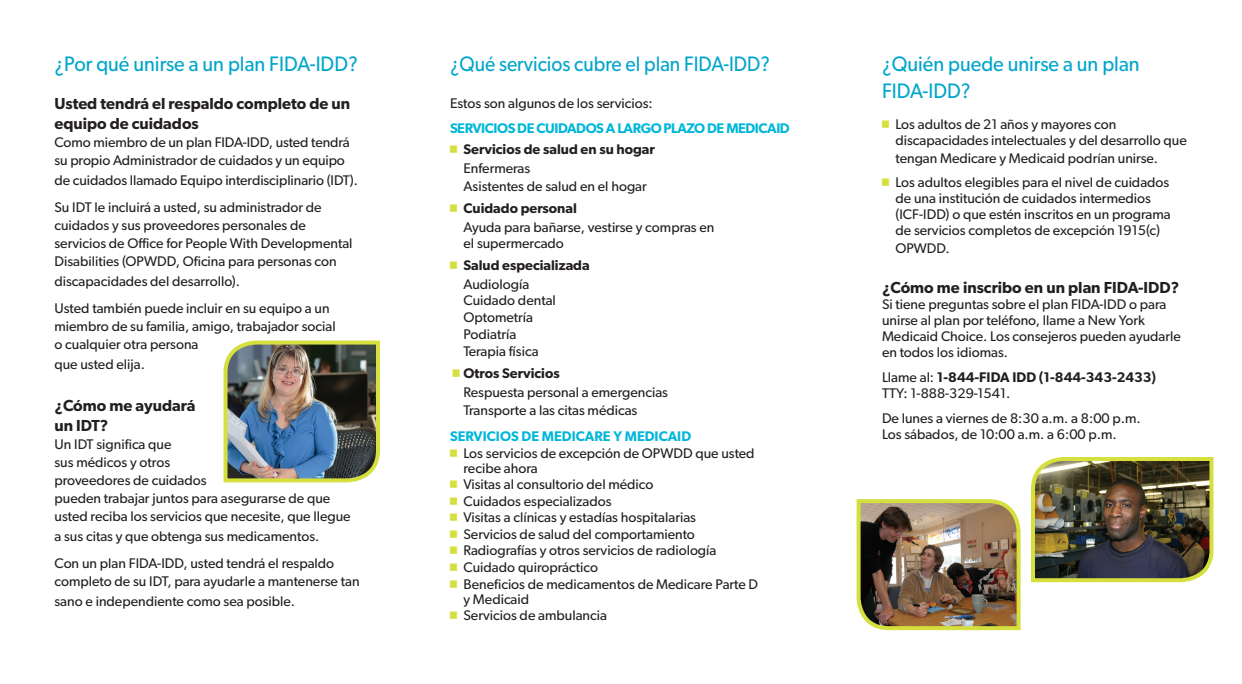
<style>
.page{position:relative;width:1242px;height:684px;background:#fff}
.page>*{position:absolute;margin:0;border:0;box-sizing:border-box;transform-origin:0 0}
.headline_blue{font:21px/27px "Gibson";color:#00a5cb;scale:.95 1}
.headline_blue-2{font:21px "Gibson";color:#00a5cb;scale:.92 1}
.subhead_semibold{font:600 16px/20px "Gibson";color:#231f20}
.body_gibson_14_18{font:14px/18px "Gibson";color:#231f20}
.list_gibson{font:14px/15px "Gibson";color:#231f20}
.list_gibson-2{font:600 14px "Gibson";color:#231f20}
.green_caps{font:600 14px "Gibson";letter-spacing:-.03em;color:#00b7d9}
.body_gibson_14_18-2{font:600 14px "Gibson";color:#231f20}
.green_caps-2{font:600 14px "Gibson";color:#00b7d9}
.s1{color:#d5df3e}
.s2{font-weight:400}
</style>
<div class="page">
<img style="left:223px;top:340px;width:157px;height:143px">
<img style="left:1031px;top:457px;width:183px;height:126px">
<img style="left:856px;top:499px;width:165px;height:132px">
<p class="headline_blue" style="left:54px;top:50px;width:321px">¿Por qué unirse a un plan FIDA-IDD?</p>
<p class="subhead_semibold" style="left:54px;top:93px;width:297px">Usted tendrá el respaldo completo de un equipo de cuidados</p>
<p class="body_gibson_14_18" style="left:54px;top:133px;width:297px">Como miembro de un plan FIDA-IDD, usted tendrá su propio Administrador de cuidados y un equipo</p>
<p class="body_gibson_14_18" style="left:54px;top:171px;width:305px">de cuidados llamado Equipo interdisciplinario (IDT).</p>
<p class="body_gibson_14_18" style="left:54px;top:198px;width:300px">Su IDT le incluirá a usted, su administrador de cuidados y sus proveedores personales de servicios de Office for People With Developmental Disabilities (OPWDD, Oficina para personas con</p>
<p class="body_gibson_14_18" style="left:54px;top:272px;width:187px">discapacidades del desarrollo).</p>
<p class="body_gibson_14_18" style="left:54px;top:299px;width:283px">Usted también puede incluir en su equipo a un miembro de su familia, amigo, trabajador social o cualquier otra persona</p>
<p class="body_gibson_14_18" style="left:54px;top:355px;width:92px">que usted elija.</p>
<p class="subhead_semibold" style="left:54px;top:395px;width:142px">¿Cómo me ayudará un IDT?</p>
<p class="body_gibson_14_18" style="left:54px;top:435px;width:298px">Un IDT significa que<br>sus médicos y otros<br>proveedores de cuidados<br>pueden trabajar juntos para asegurarse de que usted reciba los servicios que necesite, que llegue</p>
<p class="body_gibson_14_18" style="left:54px;top:527px;width:266px">a sus citas y que obtenga sus medicamentos.</p>
<p class="body_gibson_14_18" style="left:54px;top:554px;width:307px">Con un plan FIDA-IDD, usted tendrá el respaldo completo de su IDT, para ayudarle a mantenerse tan</p>
<p class="body_gibson_14_18" style="left:54px;top:592px;width:242px">sano e independiente como sea posible.</p>
<p class="headline_blue-2" style="left:450px;top:51px;width:349px">¿Qué servicios cubre el plan FIDA-IDD?</p>
<p class="headline_blue" style="left:882px;top:50px;width:273px">¿Quién puede unirse a un plan<br>FIDA-IDD?</p>
<p class="body_gibson_14_18" style="left:896px;top:116px;width:293px;line-height:16px;text-indent:-14px"><span class="s1">□</span> Los adultos de 21 años y mayores con discapacidades intelectuales y del desarrollo que</p>
<p class="body_gibson_14_18" style="left:896px;top:149px;width:264px">tengan Medicare y Medicaid podrían unirse.</p>
<p class="body_gibson_14_18" style="left:896px;top:174px;width:277px;line-height:16px;text-indent:-14px"><span class="s1">□</span> Los adultos elegibles para el nivel de cuidados de una institución de cuidados intermedios (ICF-IDD) o que estén inscritos en un programa de servicios completos de excepción 1915(c)</p>
<p class="body_gibson_14_18" style="left:896px;top:239px;width:56px">OPWDD.</p>
<p class="subhead_semibold" style="left:882px;top:277px;width:299px">¿Cómo me inscribo en un plan FIDA-IDD?</p>
<p class="body_gibson_14_18" style="left:882px;top:296px;width:300px;line-height:16px">Si tiene preguntas sobre el plan FIDA-IDD o para unirse al plan por teléfono, llame a New York Medicaid Choice. Los consejeros pueden ayudarle en todos los idiomas.</p>
<p class="body_gibson_14_18-2" style="left:882px;top:369px;width:276px"><span class="s2">Llame al:</span> 1-844-FIDA IDD (1-844-343-2433)</p>
<p class="body_gibson_14_18" style="left:882px;top:384px;width:130px">TTY: 1-888-329-1541.</p>
<p class="body_gibson_14_18" style="left:882px;top:410px;width:260px;line-height:16px">De lunes a viernes de 8:30 a.m. a 8:00 p.m.<br>Los sábados, de 10:00 a.m. a 6:00 p.m.</p>
<p class="body_gibson_14_18" style="left:450px;top:94px;width:204px">Estos son algunos de los servicios:</p>
<p class="green_caps" style="left:450px;top:120px;width:341px">SERVICIOS DE CUIDADOS A LARGO PLAZO DE MEDICAID</p>
<p class="list_gibson-2" style="left:450px;top:141px;width:206px"><span class="s1">□</span> Servicios de salud en su hogar</p>
<p class="list_gibson" style="left:464px;top:161px;width:68px">Enfermeras</p>
<p class="list_gibson" style="left:463px;top:178px;width:185px">Asistentes de salud en el hogar</p>
<p class="list_gibson-2" style="left:450px;top:200px;width:128px"><span class="s1">□</span> Cuidado personal</p>
<p class="list_gibson" style="left:464px;top:219px;width:253px;line-height:16px">Ayuda para bañarse, vestirse y compras en el supermercado</p>
<p class="list_gibson-2" style="left:450px;top:257px;width:141px"><span class="s1">□</span> Salud especializada</p>
<p class="list_gibson" style="left:464px;top:276px;width:67px">Audiología</p>
<p class="list_gibson" style="left:463px;top:293px;width:94px">Cuidado dental</p>
<p class="list_gibson" style="left:463px;top:309px;width:71px">Optometría</p>
<p class="list_gibson" style="left:463px;top:326px;width:54px">Podiatría</p>
<p class="list_gibson" style="left:463px;top:344px;width:77px">Terapia física</p>
<p class="list_gibson-2" style="left:453px;top:365px;width:108px"><span class="s1">□</span> Otros Servicios</p>
<p class="list_gibson" style="left:464px;top:385px;width:206px">Respuesta personal a emergencias</p>
<p class="list_gibson" style="left:463px;top:402px;width:175px">Transporte a las citas médicas</p>
<p class="green_caps-2" style="left:450px;top:428px;width:243px">SERVICIOS DE MEDICARE Y MEDICAID</p>
<p class="list_gibson" style="left:464px;top:445px;width:293px;text-indent:-14px"><span class="s1">□</span> Los servicios de excepción de OPWDD que usted recibe ahora</p>
<p class="list_gibson" style="left:450px;top:477px;width:205px"><span class="s1">□</span> Visitas al consultorio del médico</p>
<p class="list_gibson" style="left:450px;top:493px;width:163px"><span class="s1">□</span> Cuidados especializados</p>
<p class="list_gibson" style="left:450px;top:510px;width:248px"><span class="s1">□</span> Visitas a clínicas y estadías hospitalarias</p>
<p class="list_gibson" style="left:450px;top:526px;width:246px"><span class="s1">□</span> Servicios de salud del comportamiento</p>
<p class="list_gibson" style="left:450px;top:543px;width:268px"><span class="s1">□</span> Radiografías y otros servicios de radiología</p>
<p class="list_gibson" style="left:450px;top:559px;width:150px"><span class="s1">□</span> Cuidado quiropráctico</p>
<p class="list_gibson" style="left:464px;top:576px;width:296px;text-indent:-14px"><span class="s1">□</span> Beneficios de medicamentos de Medicare Parte D y Medicaid</p>
<p class="list_gibson" style="left:450px;top:608px;width:158px"><span class="s1">□</span> Servicios de ambulancia</p>
</div>
